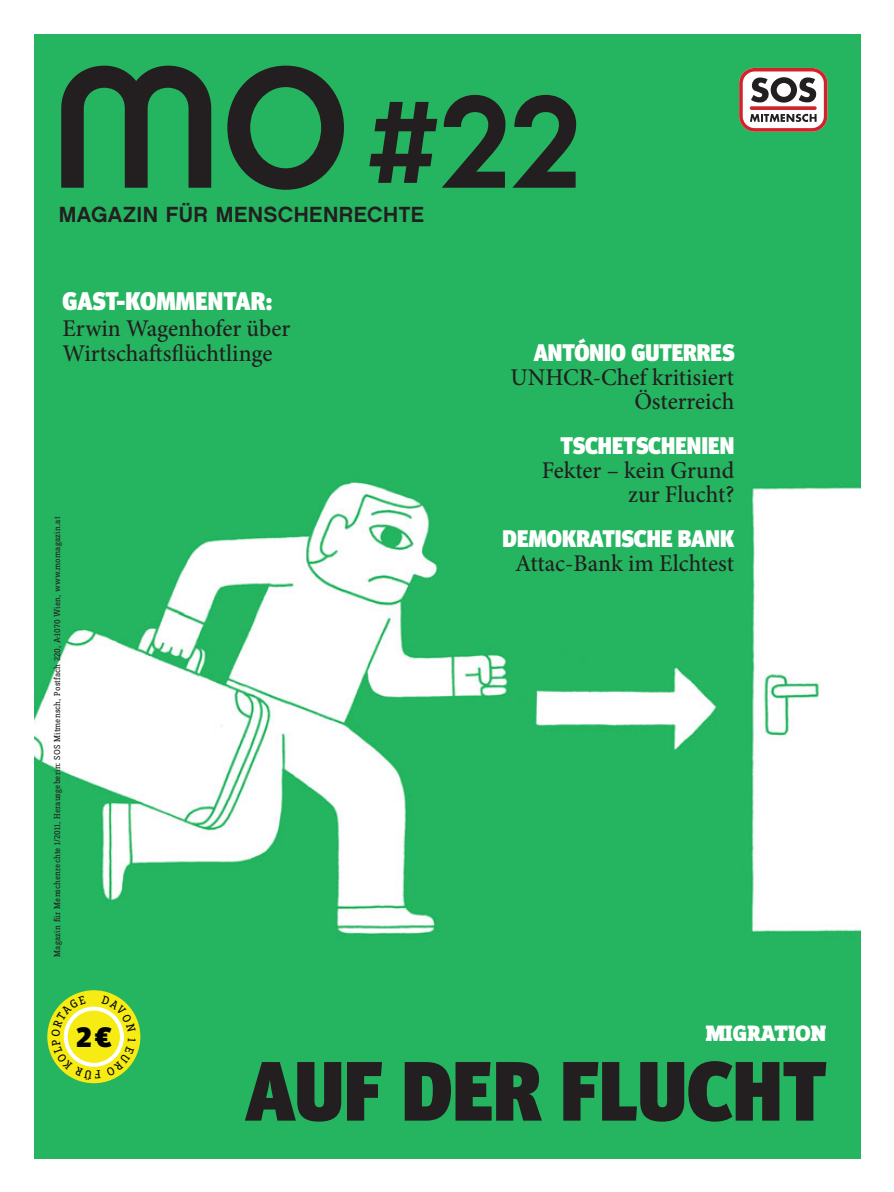
<style>
.page{position:relative;width:894px;height:1192px;background:#fff}
.page>*{position:absolute;margin:0;border:0;box-sizing:border-box;transform-origin:0 0}
.t1{font:130.5px "Chalet New York Nineteen Seventy";color:#231f20}
.t2{font:900 84px "Meta Headline";letter-spacing:.005em;color:#231f20}
.t3{font:900 28.05px "Meta Headline";color:#010202}
.t4{font:900 25.5px "Meta Headline";letter-spacing:.01em;color:#fff}
.t5{font:500 24px/24px "Minion Pro";color:#231f20;text-align:right}
.t6{font:900 24px "Meta Headline";color:#fff}
.t7{font:900 23.1px "Zine Slab Dis";color:#fff}
.t8{font:21.9px "Chalet New York Nineteen Eighty";letter-spacing:.02em;color:#231f20}
.t9{font:9px "Zine Slab Dis";letter-spacing:.025em;color:#231f20}
.s1{font-size:171.6px}
</style>
<div class="page">
<img style="left:35px;top:35px;width:825px;height:1122px">
<svg style="left:738px;top:68px;width:89px;height:64px"></svg>
<svg style="left:47px;top:989px;width:93px;height:93px"></svg>
<svg style="left:51px;top:995px;width:85px;height:84px;background:#dfe632"></svg>
<h1 class="t1" style="left:51px;top:95px;width:532px"><span class="s1">MO</span> #22</h1>
<p class="t8" style="left:59px;top:207px;width:366px">MAGAZIN FÜR MENSCHENRECHTE</p>
<p class="t4" style="left:62px;top:292px;width:211px">GAST-KOMMENTAR:</p>
<p class="t5" style="left:62px;top:317px;width:229px;line-height:25.5px;text-align:left">Erwin Wagenhofer über<br>Wirtschaftsflüchtlinge</p>
<p class="t9" style="left:52px;top:956px;width:441px;rotate:-90deg">Magazin für Menschenrechte 1/2011, Herausgeberin: SOS Mitmensch, Postfach 220, A-1070 Wien, www.momagazin.at</p>
<p class="t6" style="left:533px;top:344px;width:202px">ANTÓNIO GUTERRES</p>
<p class="t5" style="left:510px;top:367px;width:225px">UNHCR-Chef kritisiert<br>Österreich</p>
<p class="t6" style="left:560px;top:437px;width:175px">TSCHETSCHENIEN</p>
<p class="t5" style="left:541px;top:460px;width:194px">Fekter – kein Grund zur Flucht?</p>
<p class="t6" style="left:502px;top:530px;width:233px">DEMOKRATISCHE BANK</p>
<p class="t5" style="left:515px;top:553px;width:220px">Attac-Bank im Elchtest</p>
<p class="t3" style="left:76px;top:1027px;width:36px">2€</p>
<p class="t7" style="left:705px;top:1025px;width:122px">MIGRATION</p>
<h2 class="t2" style="left:245px;top:1061px;width:581px">AUF DER FLUCHT</h2>
</div>
